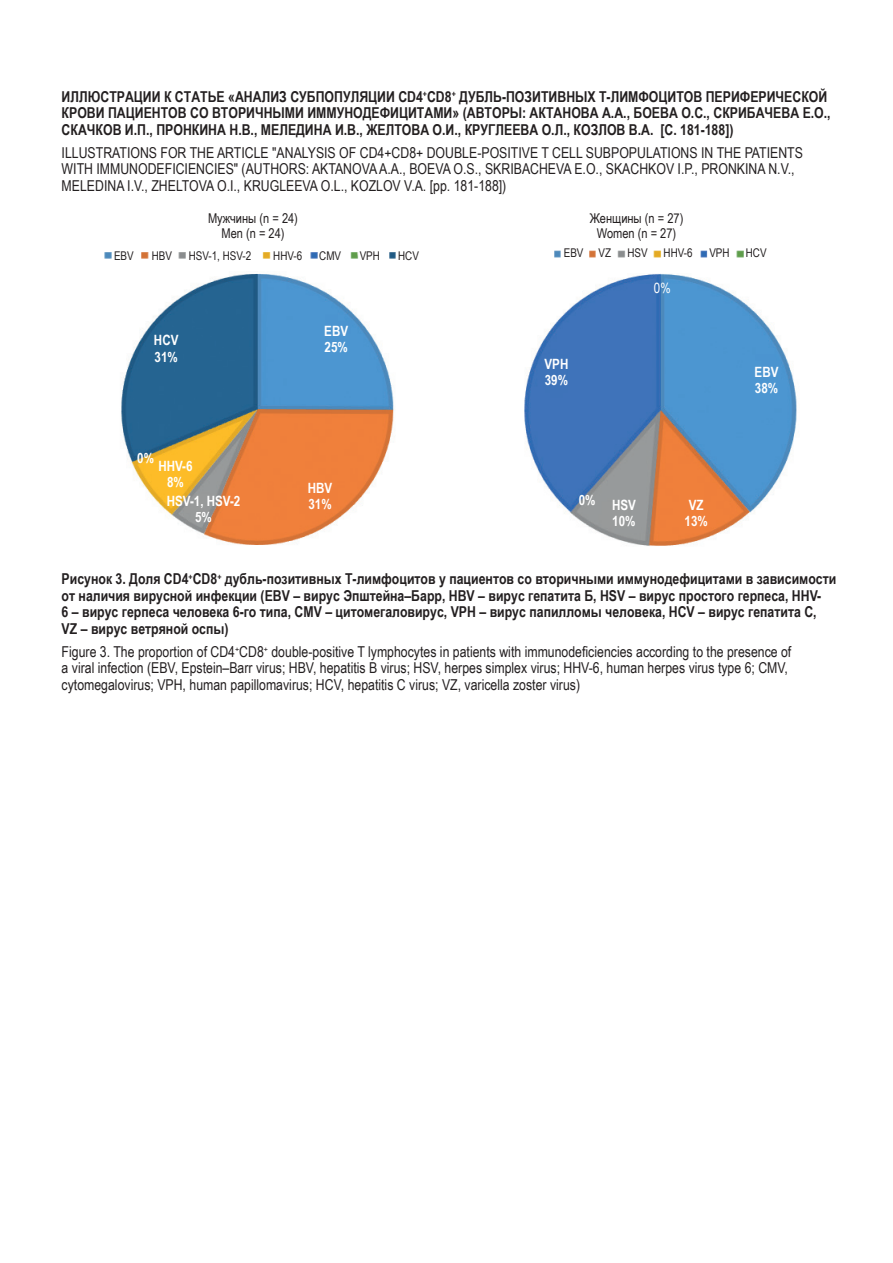
<style>
.page{position:relative;width:893px;height:1263px;background:#fff}
.page>*{position:absolute;margin:0;border:0;box-sizing:border-box;transform-origin:0 0}
.t1{font:700 15px/16.5px "Arial Narrow";color:#231f20}
.t2{font:15px/16.5px "Arial Narrow";color:#231f20}
.t3{font:700 14.1px/16.2px "Arial Narrow";color:#fff}
.t4{font:14.1px "Arial Narrow";color:#fff}
.t5{font:13.5px/15px "Arial Narrow";color:#231f20;text-align:center}
.t6{font:12px "Arial Narrow";color:#231f20}
</style>
<div class="page">
<img style="left:524px;top:274px;width:273px;height:272px">
<img style="left:121px;top:274px;width:273px;height:271px">
<img style="left:554px;top:250px;width:190px;height:8px">
<img style="left:104px;top:252px;width:292px;height:7px">
<p class="t1" style="left:62px;top:88px;width:770px">ИЛЛЮСТРАЦИИ К СТАТЬЕ «АНАЛИЗ СУБПОПУЛЯЦИИ СD4<sup>+</sup>CD8<sup>+</sup> ДУБЛЬ-ПОЗИТИВНЫХ Т-ЛИМФОЦИТОВ ПЕРИФЕРИЧЕСКОЙ<br>КРОВИ ПАЦИЕНТОВ СО ВТОРИЧНЫМИ ИММУНОДЕФИЦИТАМИ» (АВТОРЫ: АКТАНОВА А.А., БОЕВА О.С., СКРИБАЧЕВА Е.О.,<br>СКАЧКОВ И.П., ПРОНКИНА Н.В., МЕЛЕДИНА И.В., ЖЕЛТОВА О.И., КРУГЛЕЕВА О.Л., КОЗЛОВ В.А. [С. 181-188])</p>
<p class="t2" style="left:62px;top:144px;width:743px">ILLUSTRATIONS FOR THE ARTICLE "ANALYSIS OF CD4+CD8+ DOUBLE-POSITIVE T CELL SUBPOPULATIONS IN THE PATIENTS<br>WITH IMMUNODEFICIENCIES" (AUTHORS: AKTANOVA A.A., BOEVA O.S., SKRIBACHEVA E.O., SKACHKOV I.P., PRONKINA N.V.,<br>MELEDINA I.V., ZHELTOVA O.I., KRUGLEEVA O.L., KOZLOV V.A. [pp. 181-188])</p>
<p class="t5" style="left:208px;top:210px;width:91px">Мужчины (n = 24)<br>Men (n = 24)</p>
<p class="t5" style="left:590px;top:210px;width:95px">Женщины (n = 27)<br>Women (n = 27)</p>
<p class="t6" style="left:114px;top:246px;width:21px">EBV</p>
<p class="t6" style="left:152px;top:246px;width:22px">HBV</p>
<p class="t6" style="left:189px;top:246px;width:64px">HSV-1, HSV-2</p>
<p class="t6" style="left:273px;top:246px;width:31px">HHV-6</p>
<p class="t6" style="left:319px;top:246px;width:23px">CMV</p>
<p class="t6" style="left:360px;top:246px;width:22px">VPH</p>
<p class="t6" style="left:398px;top:246px;width:22px">HCV</p>
<p class="t6" style="left:564px;top:244px;width:21px">EBV</p>
<p class="t6" style="left:599px;top:244px;width:14px">VZ</p>
<p class="t6" style="left:627px;top:244px;width:22px">HSV</p>
<p class="t6" style="left:664px;top:244px;width:31px">HHV-6</p>
<p class="t6" style="left:709px;top:244px;width:22px">VPH</p>
<p class="t6" style="left:746px;top:244px;width:22px">HCV</p>
<p class="t3" style="left:154px;top:332px;width:26px">HCV<br>31%</p>
<p class="t3" style="left:137px;top:450px;width:18px">0%</p>
<p class="t3" style="left:158px;top:457px;width:36px;text-align:center">HHV-6<br>8%</p>
<p class="t3" style="left:167px;top:492px;width:75px;text-align:center">HSV-1, HSV-2<br>5%</p>
<p class="t3" style="left:324px;top:322px;width:25px">EBV<br>25%</p>
<p class="t3" style="left:308px;top:479px;width:26px">HBV<br>31%</p>
<p class="t4" style="left:654px;top:278px;width:18px">0%</p>
<p class="t3" style="left:544px;top:355px;width:25px">VPH<br>39%</p>
<p class="t3" style="left:755px;top:363px;width:25px">EBV<br>38%</p>
<p class="t3" style="left:579px;top:491px;width:18px">0%</p>
<p class="t3" style="left:612px;top:496px;width:25px">HSV<br>10%</p>
<p class="t3" style="left:685px;top:496px;width:25px">VZ<br>13%</p>
<p class="t1" style="left:62px;top:570px;width:776px">Рисунок 3. Доля CD4<sup>+</sup>CD8<sup>+</sup> дубль-позитивных Т-лимфоцитов у пациентов со вторичными иммунодефицитами в зависимости от наличия вирусной инфекции (EBV – вирус Эпштейна–Барр, HBV – вирус гепатита Б, HSV – вирус простого герпеса, HHV-<br>6 – вирус герпеса человека 6-го типа, CMV – цитомегаловирус, VPH – вирус папилломы человека, HCV – вирус гепатита С,<br>VZ – вирус ветряной оспы)</p>
<p class="t2" style="left:62px;top:643px;width:731px">Figure 3. The proportion of CD4<sup>+</sup>CD8<sup>+</sup> double-positive T lymphocytes in patients with immunodeficiencies according to the presence of a viral infection (EBV, Epstein–Barr virus; HBV, hepatitis B virus; HSV, herpes simplex virus; HHV-6, human herpes virus type 6; CMV, cytomegalovirus; VPH, human papillomavirus; HCV, hepatitis C virus; VZ, varicella zoster virus)</p>
</div>
